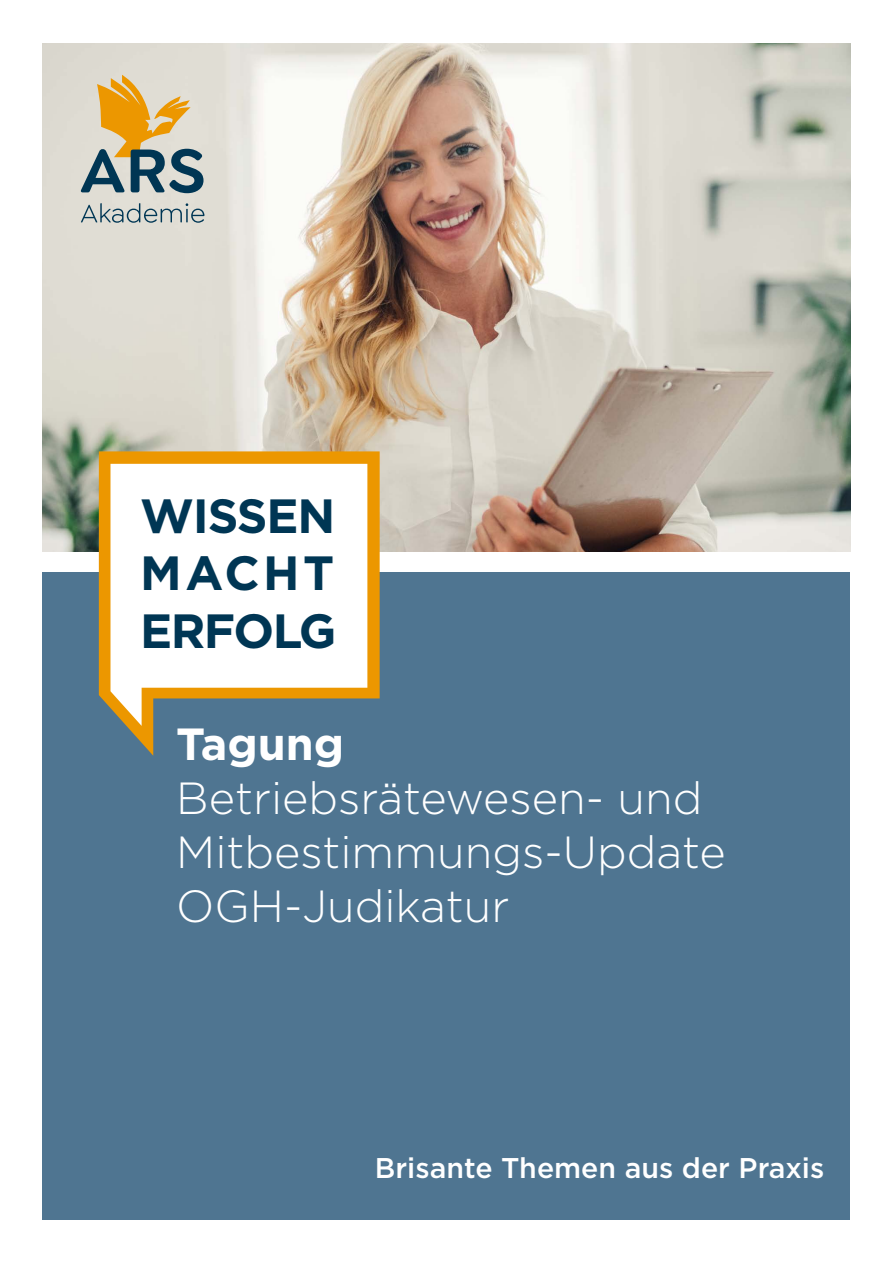
<style>
.page{position:relative;width:893px;height:1263px;background:#fff}
.page>*{position:absolute;margin:0;border:0;box-sizing:border-box;transform-origin:0 0}
.t1{font:700 48px/57.6px "Gotham";letter-spacing:-.025em;color:#003654;text-align:justify}
.t2{font:300 45px/54px "Gotham";color:#fff}
.t3{font:700 45px "Gotham";color:#fff}
.t4{font:500 28.5px "Gotham";color:#fff}
</style>
<div class="page">
<img style="left:43px;top:43px;width:807px;height:509px">
<div style="left:43px;top:572px;width:807px;height:648px;background:#4f7591"></div>
<svg style="left:99px;top:451px;width:281px;height:305px;fill:#fff"></svg>
<svg style="left:81px;top:203px;width:123px;height:20px;background:#b3bcba"></svg>
<svg style="left:80px;top:75px;width:123px;height:118px;background:#bbb08e"></svg>
<p class="t1" style="left:140px;top:487px;width:198px">WISSEN MACHT ERFOLG</p>
<p class="t3" style="left:176px;top:714px;width:169px">Tagung</p>
<p class="t2" style="left:176px;top:770px;width:551px">Betriebsrätewesen- und<br>Mitbestimmungs-Update<br>OGH-Judikatur</p>
<p class="t4" style="left:375px;top:1149px;width:451px">Brisante Themen aus der Praxis</p>
</div>
